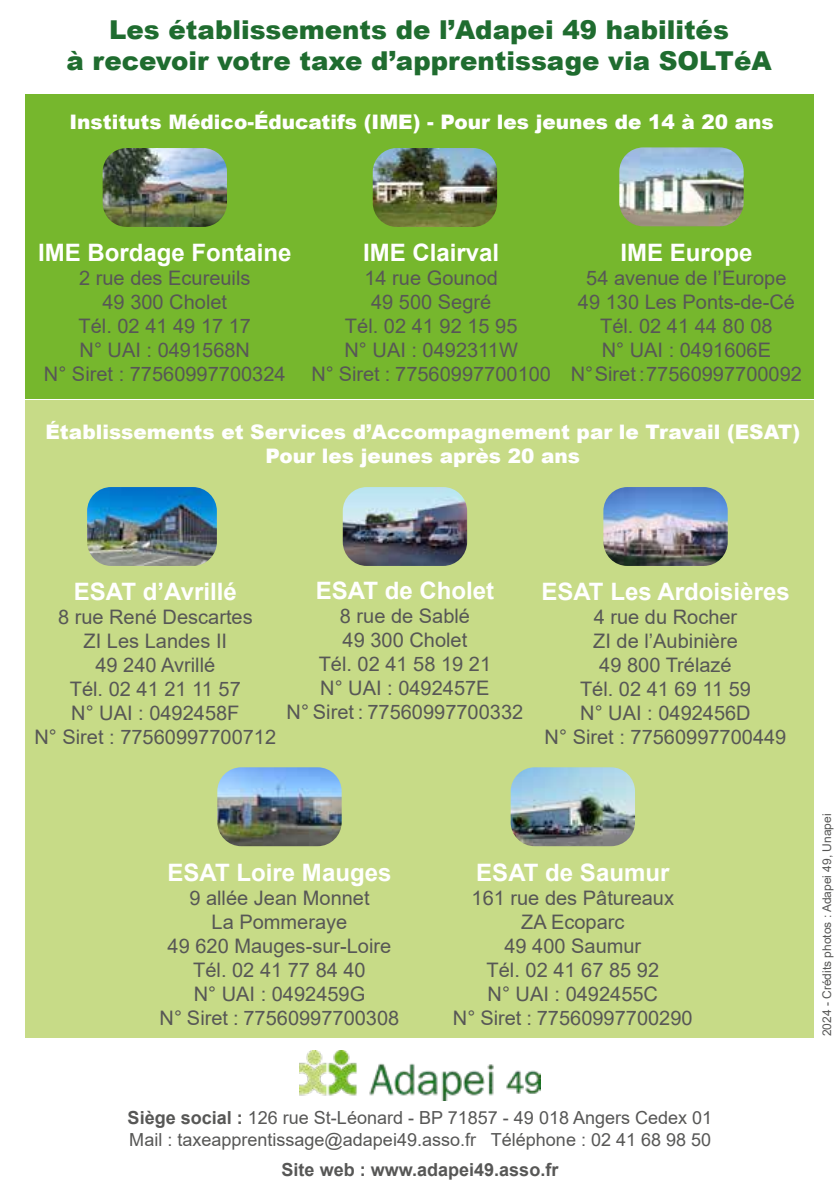
<style>
.page{position:relative;width:840px;height:1191px;background:#fff}
.page>*{position:absolute;margin:0;border:0;box-sizing:border-box;transform-origin:0 0}
.t1{font:900 26px/31.2px "Arial";color:#1f6c2f;text-align:center}
.t2{font:700 24px "Arial";color:#fff}
.t3{font:20px/24px "Arial";color:#575756;text-align:center}
.t4{font:900 20px/24px "Arial";color:#fff;text-align:center}
.t5{font:18px/22px "Arial";color:#575756}
.t6{font:700 18px "Arial";color:#575756}
.t7{font:12px "Arial";color:#575756}
.s1{font-weight:700}
</style>
<div class="page">
<div style="left:25px;top:400px;width:788px;height:637px;background:#c7db87"></div>
<div style="left:25px;top:94px;width:788px;height:305px;background:#76b72d"></div>
<img style="left:299px;top:1050px;width:241px;height:51px">
<img style="left:619px;top:147px;width:124px;height:79px">
<img style="left:372px;top:148px;width:125px;height:79px">
<img style="left:103px;top:148px;width:124px;height:79px">
<img style="left:87px;top:487px;width:130px;height:79px">
<img style="left:342px;top:487px;width:125px;height:79px">
<img style="left:603px;top:487px;width:124px;height:79px">
<img style="left:217px;top:767px;width:124px;height:79px">
<img style="left:510px;top:767px;width:124px;height:79px">
<h1 class="t1" style="left:66px;top:13px;width:706px">Les établissements de l’Adapei 49 habilités<br>à recevoir votre taxe d’apprentissage via SOLTéA</h1>
<p class="t4" style="left:69px;top:109px;width:705px">Instituts Médico-Éducatifs (IME) - Pour les jeunes de 14 à 20 ans</p>
<p class="t2" style="left:38px;top:235px;width:255px">IME Bordage Fontaine</p>
<p class="t3" style="left:44px;top:265px;width:243px">2 rue des Ecureuils<br>49 300 Cholet<br>Tél. 02 41 49 17 17<br>N° UAI : 0491568N<br>N° Siret : 77560997700324</p>
<p class="t2" style="left:363px;top:235px;width:138px">IME Clairval</p>
<p class="t3" style="left:311px;top:265px;width:241px">14 rue Gounod<br>49 500 Segré<br>Tél. 02 41 92 15 95<br>N° UAI : 0492311W<br>N° Siret : 77560997700100</p>
<p class="t2" style="left:620px;top:236px;width:134px">IME Europe</p>
<p class="t3" style="left:570px;top:266px;width:232px">54 avenue de l’Europe<br>49 130 Les Ponts-de-Cé<br>Tél. 02 41 44 80 08<br>N° UAI : 0491606E<br>N° Siret : 77560997700092</p>
<p class="t4" style="left:45px;top:419px;width:755px">Établissements et Services d’Accompagnement par le Travail (ESAT)<br>Pour les jeunes après 20 ans</p>
<p class="t2" style="left:74px;top:575px;width:164px">ESAT d’Avrillé</p>
<p class="t3" style="left:34px;top:605px;width:243px">8 rue René Descartes<br>ZI Les Landes II<br>49 240 Avrillé<br>Tél. 02 41 21 11 57<br>N° UAI : 0492458F<br>N° Siret : 77560997700712</p>
<p class="t2" style="left:315px;top:573px;width:180px">ESAT de Cholet</p>
<p class="t3" style="left:286px;top:604px;width:238px">8 rue de Sablé<br>49 300 Cholet<br>Tél. 02 41 58 19 21<br>N° UAI : 0492457E<br>N° Siret : 77560997700332</p>
<p class="t2" style="left:541px;top:575px;width:250px">ESAT Les Ardoisières</p>
<p class="t3" style="left:544px;top:605px;width:243px">4 rue du Rocher<br>ZI de l’Aubinière<br>49 800 Trélazé<br>Tél. 02 41 69 11 59<br>N° UAI : 0492456D<br>N° Siret : 77560997700449</p>
<p class="t2" style="left:167px;top:855px;width:225px">ESAT Loire Mauges</p>
<p class="t3" style="left:159px;top:885px;width:241px">9 allée Jean Monnet<br>La Pommeraye<br>49 620 Mauges-sur-Loire<br>Tél. 02 41 77 84 40<br>N° UAI : 0492459G<br>N° Siret : 77560997700308</p>
<p class="t2" style="left:476px;top:855px;width:194px">ESAT de Saumur</p>
<p class="t3" style="left:452px;top:885px;width:241px">161 rue des Pâtureaux<br>ZA Ecoparc<br>49 400 Saumur<br>Tél. 02 41 67 85 92<br>N° UAI : 0492455C<br>N° Siret : 77560997700290</p>
<p class="t5" style="left:128px;top:1107px;width:586px"><span class="s1">Siège social :</span> 126 rue St-Léonard - BP 71857 - 49 018 Angers Cedex 01<br>Mail : taxeapprentissage@adapei49.asso.fr Téléphone : 02 41 68 98 50</p>
<p class="t6" style="left:281px;top:1157px;width:278px">Site web : www.adapei49.asso.fr</p>
<p class="t7" style="left:818px;top:1036px;width:224px;rotate:-90deg">2024 - Crédits photos : Adapei 49, Unapei</p>
</div>
